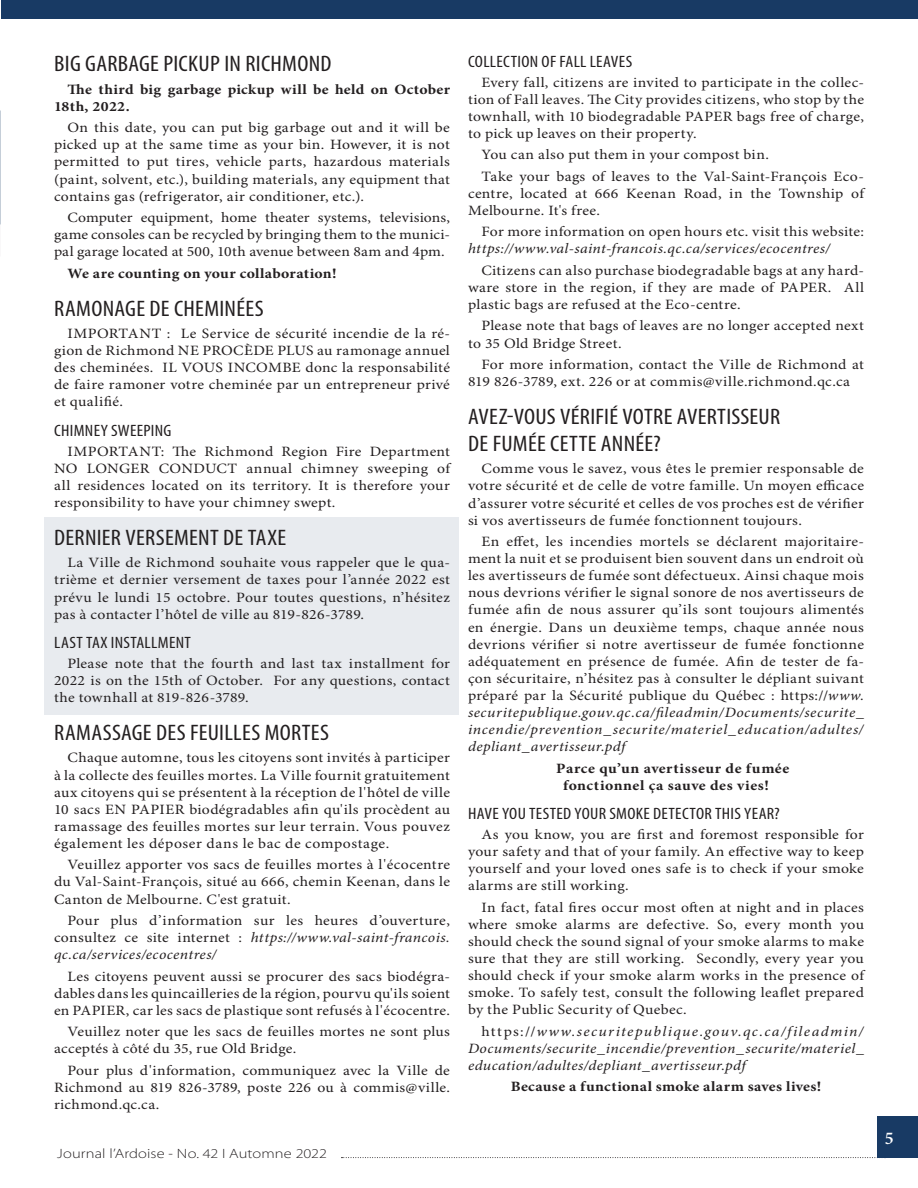
<style>
.page{position:relative;width:918px;height:1188px;background:#fff}
.page>*{position:absolute;margin:0;border:0;box-sizing:border-box;transform-origin:0 0}
.t1{font:condensed 22.5px/27px "Myriad Pro";letter-spacing:.01em;color:#231f20;scale:1.1 1}
.t2{font:600 18px "Minion Pro";color:#fff}
.t3{font:condensed 16.5px "Myriad Pro";letter-spacing:.015em;color:#231f20;scale:1.1 1}
.t4{font:14.25px/17.1px "Minion Pro";letter-spacing:.02em;color:#231f20;text-align:justify;scale:1.1 1}
.t5{font:italic 14.25px/17.1px "Minion Pro";letter-spacing:.025em;color:#231f20;text-align:justify;scale:1.1 1}
.t6{font:700 14.25px/17.1px "Minion Pro";letter-spacing:.025em;color:#231f20;scale:1.1 1}
.t7{font:300 semi-expanded 13.5px "Myriad Pro";letter-spacing:.005em;color:#231f20;scale:1.1 1}
.s1{font-style:italic}
.s2{font-style:normal}
</style>
<div class="page">
<div style="left:44px;top:517px;width:415px;height:197px;background:#e8ebef"></div>
<svg style="left:341px;top:1157px;width:536px;height:1px"></svg>
<div style="left:877px;top:1117px;width:41px;height:41px;background:#183a64"></div>
<div style="left:2px;top:0;width:916px;height:19px;background:#183a64"></div>
<h1 class="t1" style="left:54px;top:50px;width:254px">BIG GARBAGE PICKUP IN RICHMOND</h1>
<p class="t6" style="left:54px;top:81px;width:362px;text-indent:13px">The third big garbage pickup will be held on October<br>18th, 2022.</p>
<p class="t4" style="left:54px;top:120px;width:361px;text-indent:13px">On this date, you can put big garbage out and it will be picked up at the same time as your bin. However, it is not permitted to put tires, vehicle parts, hazardous materials (paint, solvent, etc.), building materials, any equipment that contains gas (refrigerator, air conditioner, etc.).</p>
<p class="t4" style="left:54px;top:210px;width:362px;text-indent:14px">Computer equipment, home theater systems, televisions, game consoles can be recycled by bringing them to the munici&shy;pal garage located at 500, 10th avenue between 8am and 4pm.</p>
<p class="t6" style="left:67px;top:265px;width:246px">We are counting on your collaboration!</p>
<h1 class="t1" style="left:54px;top:294px;width:192px">RAMONAGE DE CHEMINÉES</h1>
<p class="t4" style="left:54px;top:325px;width:362px;text-indent:14px">IMPORTANT : Le Service de sécurité incendie de la ré&shy;gion de Richmond NE PROCÈDE PLUS au ramonage annuel des cheminées. IL VOUS INCOMBE donc la responsabilité de faire ramoner votre cheminée par un entrepreneur privé et qualifié.</p>
<p class="t3" style="left:54px;top:421px;width:108px">CHIMNEY SWEEPING</p>
<p class="t4" style="left:54px;top:443px;width:362px;text-indent:13px">IMPORTANT: The Richmond Region Fire Department NO LONGER CONDUCT annual chimney sweeping of all residences located on its territory. It is therefore your responsibility to have your chimney swept.</p>
<h1 class="t1" style="left:54px;top:524px;width:212px">DERNIER VERSEMENT DE TAXE</h1>
<p class="t4" style="left:54px;top:555px;width:362px;text-indent:14px">La Ville de Richmond souhaite vous rappeler que le qua&shy;trième et dernier versement de taxes pour l’année 2022 est prévu le lundi 15 octobre. Pour toutes questions, n’hésitez pas à contacter l’hôtel de ville au 819-826-3789.</p>
<p class="t3" style="left:54px;top:633px;width:126px">LAST TAX INSTALLMENT</p>
<p class="t4" style="left:54px;top:655px;width:361px;text-indent:13px">Please note that the fourth and last tax installment for 2022 is on the 15th of October. For any questions, contact the townhall at 819-826-3789.</p>
<h1 class="t1" style="left:54px;top:719px;width:251px">RAMASSAGE DES FEUILLES MORTES</h1>
<p class="t4" style="left:54px;top:750px;width:362px;text-indent:13px">Chaque automne, tous les citoyens sont invités à participer à la collecte des feuilles mortes. La Ville fournit gratuitement aux citoyens qui se présentent à la réception de l'hôtel de ville 10 sacs EN PAPIER biodégradables afin qu'ils procèdent au ramassage des feuilles mortes sur leur terrain. Vous pouvez également les déposer dans le bac de compostage.</p>
<p class="t4" style="left:54px;top:857px;width:362px;text-indent:13px">Veuillez apporter vos sacs de feuilles mortes à l'écocentre du Val-Saint-François, situé au 666, chemin Keenan, dans le Canton de Melbourne. C'est gratuit.</p>
<p class="t4" style="left:54px;top:912px;width:361px;text-indent:13px">Pour plus d’information sur les heures d’ouverture, consultez ce site internet : <span class="s1">https://www.val-saint-francois. qc.ca/services/ecocentres/</span></p>
<p class="t4" style="left:54px;top:968px;width:362px;text-indent:14px">Les citoyens peuvent aussi se procurer des sacs biodégra&shy;dables dans les quincailleries de la région, pourvu qu'ils soient en PAPIER, car les sacs de plastique sont refusés à l'écocentre.</p>
<p class="t4" style="left:54px;top:1024px;width:361px;text-indent:13px">Veuillez noter que les sacs de feuilles mortes ne sont plus acceptés à côté du 35, rue Old Bridge.</p>
<p class="t4" style="left:54px;top:1062px;width:361px;text-indent:13px">Pour plus d'information, communiquez avec la Ville de Richmond au 819 826-3789, poste 226 ou à commis@ville. richmond.qc.ca.</p>
<p class="t7" style="left:57px;top:1146px;width:247px">Journal l’Ardoise - No. 42 I Automne 2022</p>
<p class="t3" style="left:468px;top:51px;width:151px">COLLECTION OF FALL LEAVES</p>
<p class="t4" style="left:468px;top:74px;width:362px;text-indent:14px">Every fall, citizens are invited to participate in the collec&shy;tion of Fall leaves. The City provides citizens, who stop by the townhall, with 10 biodegradable PAPER bags free of charge, to pick up leaves on their property.</p>
<p class="t4" style="left:481px;top:145px;width:349px;line-height:21.5px">You can also put them in your compost bin.<br>Take your bags of leaves to the Val-Saint-François Eco-</p>
<p class="t4" style="left:468px;top:185px;width:361px">centre, located at 666 Keenan Road, in the Township of<br>Melbourne. It's free.</p>
<p class="t4" style="left:481px;top:224px;width:349px">For more information on open hours etc. visit this website:</p>
<p class="t5" style="left:468px;top:241px;width:331px">https://www.val-saint-francois.qc.ca/services/ecocentres/</p>
<p class="t4" style="left:468px;top:262px;width:362px;text-indent:13px">Citizens can also purchase biodegradable bags at any hard&shy;ware store in the region, if they are made of PAPER. All plastic bags are refused at the Eco-centre.</p>
<p class="t4" style="left:468px;top:318px;width:362px;text-indent:13px">Please note that bags of leaves are no longer accepted next to 35 Old Bridge Street.</p>
<p class="t4" style="left:468px;top:356px;width:361px;text-indent:13px">For more information, contact the Ville de Richmond at<br>819 826-3789, ext. 226 or at commis@ville.richmond.qc.ca</p>
<h1 class="t1" style="left:468px;top:403px;width:285px">AVEZ-VOUS VÉRIFIÉ VOTRE AVERTISSEUR<br>DE FUMÉE CETTE ANNÉE?</h1>
<p class="t4" style="left:468px;top:461px;width:362px;text-indent:13px">Comme vous le savez, vous êtes le premier responsable de votre sécurité et de celle de votre famille. Un moyen efficace d’assurer votre sécurité et celles de vos proches est de vérifier si vos avertisseurs de fumée fonctionnent toujours.</p>
<p class="t4" style="left:468px;top:534px;width:362px;text-indent:14px">En effet, les incendies mortels se déclarent majoritaire&shy;ment la nuit et se produisent bien souvent dans un endroit où les avertisseurs de fumée sont défectueux. Ainsi chaque mois nous devrions vérifier le signal sonore de nos avertisseurs de fumée afin de nous assurer qu’ils sont toujours alimentés en énergie. Dans un deuxième temps, chaque année nous devrions vérifier si notre avertisseur de fumée fonctionne adéquatement en présence de fumée. Afin de tester de fa&shy;çon sécuritaire, n’hésitez pas à consulter le dépliant suivant préparé par la Sécurité publique du Québec : https://<span class="s1">www. securitepublique.gouv.qc.ca/fileadmin/Documents/securite_ incendie/prevention_securite/materiel_education/adultes/ depliant_avertisseur.pdf</span></p>
<p class="t6" style="left:563px;top:760px;width:207px;text-indent:-7px">Parce qu’un avertisseur de fumée fonctionnel ça sauve des vies!</p>
<p class="t3" style="left:468px;top:804px;width:285px">HAVE YOU TESTED YOUR SMOKE DETECTOR THIS YEAR?</p>
<p class="t4" style="left:468px;top:827px;width:361px;text-indent:13px">As you know, you are first and foremost responsible for your safety and that of your family. An effective way to keep yourself and your loved ones safe is to check if your smoke alarms are still working.</p>
<p class="t4" style="left:468px;top:899px;width:362px;text-indent:13px">In fact, fatal fires occur most often at night and in places where smoke alarms are defective. So, every month you should check the sound signal of your smoke alarms to make sure that they are still working. Secondly, every year you should check if your smoke alarm works in the presence of smoke. To safely test, consult the following leaflet prepared by the Public Security of Quebec.</p>
<p class="t5" style="left:468px;top:1023px;width:362px;text-indent:13px"><span class="s2">https://</span>www.securitepublique.gouv.qc.ca/fileadmin/ Documents/securite_incendie/prevention_securite/materiel_ education/adultes/depliant_avertisseur.pdf</p>
<p class="t6" style="left:511px;top:1079px;width:284px">Because a functional smoke alarm saves lives!</p>
<p class="t2" style="left:885px;top:1127px;width:10px">5</p>
</div>
